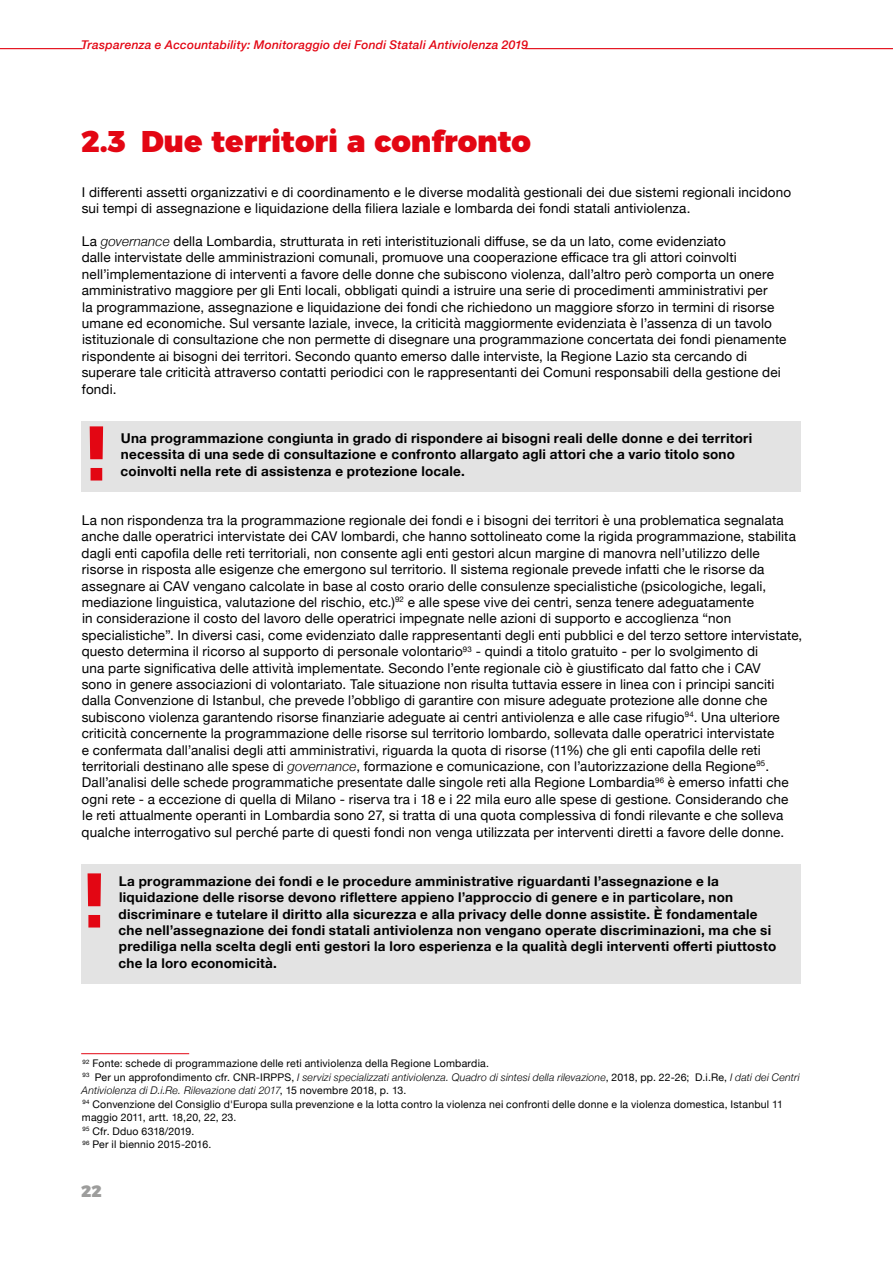
<style>
.page{position:relative;width:893px;height:1263px;background:#fff}
.page>*{position:absolute;margin:0;border:0;box-sizing:border-box;transform-origin:0 0}
.t1{font:900 30px "Montserrat";color:#e30613}
.t2{font:900 16.5px "Montserrat";color:#9d9d9c}
.t3{font:13.5px/16.4px "Helvetica Neue";letter-spacing:.01em;color:#000}
.t4{font:700 13.5px/16.4px "Helvetica Neue";letter-spacing:.02em;color:#000}
.t5{font:italic 500 12px "Helvetica Neue";letter-spacing:.02em;color:#e30613}
.t6{font:10.5px/13.5px "Helvetica Neue";letter-spacing:.02em;color:#000}
.s1{font-weight:300;font-style:italic}
</style>
<div class="page">
<hr style="left:525px;top:48px;width:368px;height:1px;background:#e30613">
<hr style="left:0;top:48px;width:83px;height:1px;background:#e30613">
<div style="left:81px;top:421px;width:719px;height:70px;background:#e3e3e3"></div>
<div style="left:81px;top:864px;width:719px;height:119px;background:#e3e3e3"></div>
<hr style="left:81px;top:1053px;width:108px;height:1px;background:#e30613">
<svg style="left:90px;top:426px;width:13px;height:54px"></svg>
<svg style="left:88px;top:873px;width:13px;height:54px"></svg>
<p class="t5" style="left:81px;top:35px;width:449px">Trasparenza e Accountability: Monitoraggio dei Fondi Statali Antiviolenza 2019</p>
<h1 class="t1" style="left:81px;top:116px;width:451px">2.3 Due territori a confronto</h1>
<p class="t3" style="left:82px;top:185px;width:711px">I differenti assetti organizzativi e di coordinamento e le diverse modalità gestionali dei due sistemi regionali incidono sui tempi di assegnazione e liquidazione della filiera laziale e lombarda dei fondi statali antiviolenza.</p>
<p class="t3" style="left:82px;top:234px;width:706px">La <span class="s1">governance</span> della Lombardia, strutturata in reti interistituzionali diffuse, se da un lato, come evidenziato<br>dalle intervistate delle amministrazioni comunali, promuove una cooperazione efficace tra gli attori coinvolti nell’implementazione di interventi a favore delle donne che subiscono violenza, dall’altro però comporta un onere amministrativo maggiore per gli Enti locali, obbligati quindi a istruire una serie di procedimenti amministrativi per<br>la programmazione, assegnazione e liquidazione dei fondi che richiedono un maggiore sforzo in termini di risorse umane ed economiche. Sul versante laziale, invece, la criticità maggiormente evidenziata è l’assenza di un tavolo istituzionale di consultazione che non permette di disegnare una programmazione concertata dei fondi pienamente rispondente ai bisogni dei territori. Secondo quanto emerso dalle interviste, la Regione Lazio sta cercando di superare tale criticità attraverso contatti periodici con le rappresentanti dei Comuni responsabili della gestione dei fondi.</p>
<p class="t4" style="left:121px;top:430px;width:633px">Una programmazione congiunta in grado di rispondere ai bisogni reali delle donne e dei territori necessita di una sede di consultazione e confronto allargato agli attori che a vario titolo sono coinvolti nella rete di assistenza e protezione locale.</p>
<p class="t3" style="left:82px;top:513px;width:722px">La non rispondenza tra la programmazione regionale dei fondi e i bisogni dei territori è una problematica segnalata anche dalle operatrici intervistate dei CAV lombardi, che hanno sottolineato come la rigida programmazione, stabilita dagli enti capofila delle reti territoriali, non consente agli enti gestori alcun margine di manovra nell’utilizzo delle risorse in risposta alle esigenze che emergono sul territorio. Il sistema regionale prevede infatti che le risorse da assegnare ai CAV vengano calcolate in base al costo orario delle consulenze specialistiche (psicologiche, legali, mediazione linguistica, valutazione del rischio, etc.)<sup>92</sup> e alle spese vive dei centri, senza tenere adeguatamente<br>in considerazione il costo del lavoro delle operatrici impegnate nelle azioni di supporto e accoglienza “non specialistiche”. In diversi casi, come evidenziato dalle rappresentanti degli enti pubblici e del terzo settore intervistate, questo determina il ricorso al supporto di personale volontario<sup>93</sup> - quindi a titolo gratuito - per lo svolgimento di<br>una parte significativa delle attività implementate. Secondo l’ente regionale ciò è giustificato dal fatto che i CAV<br>sono in genere associazioni di volontariato. Tale situazione non risulta tuttavia essere in linea con i principi sanciti dalla Convenzione di Istanbul, che prevede l’obbligo di garantire con misure adeguate protezione alle donne che subiscono violenza garantendo risorse finanziarie adeguate ai centri antiviolenza e alle case rifugio<sup>94</sup>. Una ulteriore criticità concernente la programmazione delle risorse sul territorio lombardo, sollevata dalle operatrici intervistate<br>e confermata dall’analisi degli atti amministrativi, riguarda la quota di risorse (11%) che gli enti capofila delle reti territoriali destinano alle spese di <span class="s1">governance</span>, formazione e comunicazione, con l’autorizzazione della Regione<sup>95</sup>.<br>Dall’analisi delle schede programmatiche presentate dalle singole reti alla Regione Lombardia<sup>96</sup> è emerso infatti che ogni rete - a eccezione di quella di Milano - riserva tra i 18 e i 22 mila euro alle spese di gestione. Considerando che<br>le reti attualmente operanti in Lombardia sono 27, si tratta di una quota complessiva di fondi rilevante e che solleva qualche interrogativo sul perché parte di questi fondi non venga utilizzata per interventi diretti a favore delle donne.</p>
<p class="t4" style="left:118px;top:873px;width:659px">La programmazione dei fondi e le procedure amministrative riguardanti l’assegnazione e la liquidazione delle risorse devono riflettere appieno l’approccio di genere e in particolare, non discriminare e tutelare il diritto alla sicurezza e alla privacy delle donne assistite. È fondamentale che nell’assegnazione dei fondi statali antiviolenza non vengano operate discriminazioni, ma che si prediliga nella scelta degli enti gestori la loro esperienza e la qualità degli interventi offerti piuttosto che la loro economicità.</p>
<p class="t6" style="left:82px;top:1057px;width:719px"><sup>92</sup> Fonte: schede di programmazione delle reti antiviolenza della Regione Lombardia.<br><sup>93</sup> Per un approfondimento cfr. CNR-IRPPS, <span class="s1">I servizi specializzati antiviolenza. Quadro di sintesi della rilevazione</span>, 2018, pp. 22-26; D.i.Re, <span class="s1">I dati dei Centri Antiviolenza di D.i.Re. Rilevazione dati 2017</span>, 15 novembre 2018, p. 13.<br><sup>94</sup> Convenzione del Consiglio d'Europa sulla prevenzione e la lotta contro la violenza nei confronti delle donne e la violenza domestica, Istanbul 11 maggio 2011, artt. 18,20, 22, 23.<br><sup>95</sup> Cfr. Dduo 6318/2019.<br><sup>96</sup> Per il biennio 2015-2016.</p>
<p class="t2" style="left:81px;top:1178px;width:22px">22</p>
</div>
